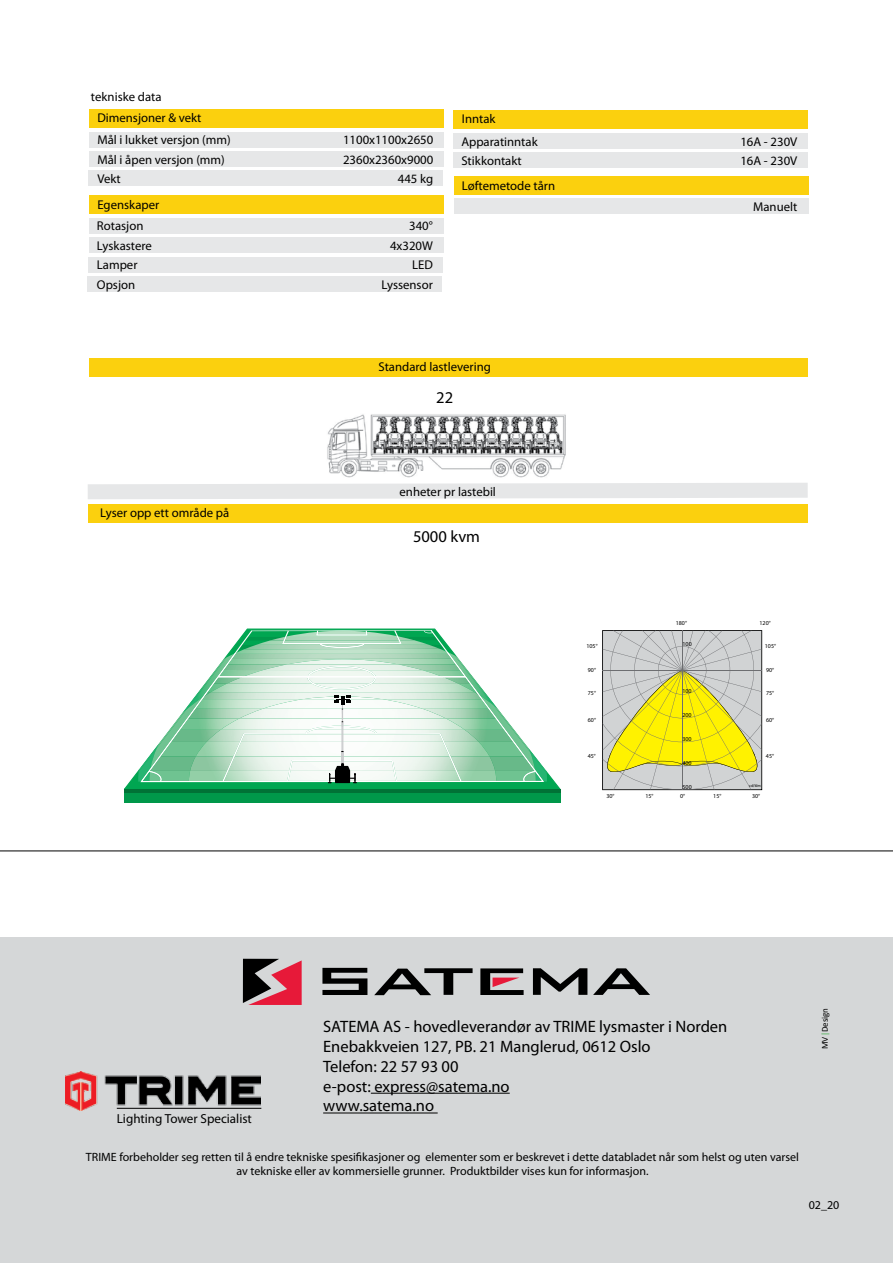
<style>
.page{position:relative;width:893px;height:1263px;background:#fff}
.page>*{position:absolute;margin:0;border:0;box-sizing:border-box;transform-origin:0 0}
.t1{font:16.5px/19.8px "Myriad Pro";color:#000}
.t2{font:13.05px "Myriad Pro";color:#000}
.t3{font:12.75px "Myriad Pro";color:#000}
.t4{font:12px/14.4px "Myriad Pro";color:#000;text-align:center}
.t5{font:9px "Calibri";color:#000}
.t6{font:6px "Myriad Pro";color:#000}
.t7{font:4.2px "Myriad Pro";color:#000;scale:.96 1}
.s1{color:#41ad49}
</style>
<div class="page">
<div style="left:454px;top:199px;width:355px;height:15px;background:#e6e7e8"></div>
<svg style="left:88px;top:483px;width:720px;height:16px;background:#e7e8e9"></svg>
<div style="left:87px;top:277px;width:355px;height:15px;background:#e6e7e8"></div>
<div style="left:88px;top:171px;width:355px;height:15px;background:#e6e7e8"></div>
<div style="left:89px;top:151px;width:355px;height:15px;background:#e6e7e8"></div>
<div style="left:89px;top:109px;width:355px;height:19px;background:#fbd00e"></div>
<div style="left:89px;top:132px;width:355px;height:15px;background:#e6e7e8"></div>
<div style="left:88px;top:258px;width:354px;height:15px;background:#e6e7e8"></div>
<div style="left:89px;top:237px;width:354px;height:15px;background:#e6e7e8"></div>
<div style="left:89px;top:195px;width:354px;height:19px;background:#fbd00e"></div>
<div style="left:89px;top:218px;width:354px;height:15px;background:#e6e7e8"></div>
<div style="left:453px;top:153px;width:355px;height:15px;background:#e6e7e8"></div>
<div style="left:453px;top:111px;width:355px;height:18px;background:#fbd00e"></div>
<div style="left:453px;top:133px;width:355px;height:15px;background:#e6e7e8"></div>
<div style="left:89px;top:359px;width:719px;height:18px;background:#fbd00e"></div>
<img style="left:327px;top:414px;width:239px;height:64px">
<div style="left:88px;top:504px;width:720px;height:19px;background:#fbd00e"></div>
<hr style="left:0;top:850px;width:893px;height:1px;background:#000">
<div style="left:454px;top:176px;width:355px;height:18px;background:#fbd00e"></div>
<svg style="left:124px;top:628px;width:437px;height:161px"></svg>
<svg style="left:124px;top:789px;width:437px;height:5px;background:#00793a"></svg>
<div style="left:124px;top:794px;width:437px;height:9px;background:#00984a"></div>
<img style="left:141px;top:651px;width:403px;height:131px">
<svg style="left:602px;top:630px;width:161px;height:160px;background:#d4d183"></svg>
<svg style="left:149px;top:630px;width:387px;height:153px"></svg>
<div style="left:0;top:937px;width:893px;height:326px;background:#d5d7d8"></div>
<img style="left:65px;top:1071px;width:196px;height:39px">
<hr style="left:117px;top:1108px;width:144px;height:1px;background:#000">
<hr style="left:371px;top:1093px;width:139px;height:1px;background:#000">
<hr style="left:323px;top:1112px;width:115px;height:1px;background:#000">
<svg style="left:243px;top:959px;width:59px;height:46px"></svg>
<svg style="left:322px;top:968px;width:45px;height:27px"></svg>
<svg style="left:533px;top:968px;width:54px;height:27px"></svg>
<svg style="left:374px;top:968px;width:99px;height:27px"></svg>
<svg style="left:593px;top:968px;width:57px;height:27px"></svg>
<svg style="left:480px;top:968px;width:44px;height:27px"></svg>
<p class="t3" style="left:91px;top:88px;width:72px">tekniske data</p>
<p class="t3" style="left:97px;top:110px;width:106px">Dimensjoner &amp; vekt</p>
<p class="t3" style="left:97px;top:132px;width:135px">Mål i lukket versjon (mm)</p>
<p class="t3" style="left:343px;top:132px;width:92px">1100x1100x2650</p>
<p class="t3" style="left:97px;top:152px;width:129px">Mål i åpen versjon (mm)</p>
<p class="t3" style="left:343px;top:152px;width:92px">2360x2360x9000</p>
<p class="t3" style="left:97px;top:171px;width:25px">Vekt</p>
<p class="t3" style="left:398px;top:171px;width:37px">445 kg</p>
<p class="t3" style="left:97px;top:197px;width:64px">Egenskaper</p>
<p class="t3" style="left:97px;top:218px;width:48px">Rotasjon</p>
<p class="t3" style="left:409px;top:218px;width:25px">340°</p>
<p class="t3" style="left:97px;top:238px;width:57px">Lyskastere</p>
<p class="t3" style="left:390px;top:238px;width:44px">4x320W</p>
<p class="t3" style="left:97px;top:257px;width:42px">Lamper</p>
<p class="t3" style="left:412px;top:257px;width:22px">LED</p>
<p class="t3" style="left:97px;top:277px;width:40px">Opsjon</p>
<p class="t3" style="left:381px;top:277px;width:53px">Lyssensor</p>
<p class="t3" style="left:462px;top:111px;width:35px">Inntak</p>
<p class="t3" style="left:461px;top:134px;width:78px">Apparatinntak</p>
<p class="t3" style="left:740px;top:134px;width:58px">16A - 230V</p>
<p class="t3" style="left:461px;top:153px;width:62px">Stikkontakt</p>
<p class="t3" style="left:740px;top:153px;width:58px">16A - 230V</p>
<p class="t3" style="left:462px;top:178px;width:95px">Løftemetode tårn</p>
<p class="t3" style="left:753px;top:198px;width:46px">Manuelt</p>
<p class="t3" style="left:378px;top:359px;width:114px">Standard lastlevering</p>
<p class="t1" style="left:436px;top:387px;width:18px">22</p>
<p class="t3" style="left:100px;top:505px;width:131px">Lyser opp ett område på</p>
<p class="t3" style="left:400px;top:484px;width:98px">enheter pr lastebil</p>
<p class="t1" style="left:413px;top:526px;width:69px">5000 kvm</p>
<p class="t6" style="left:586px;top:643px;width:13px">105°</p>
<p class="t6" style="left:588px;top:666px;width:10px">90°</p>
<p class="t6" style="left:588px;top:689px;width:10px">75°</p>
<p class="t6" style="left:588px;top:716px;width:10px">60°</p>
<p class="t6" style="left:588px;top:753px;width:10px">45°</p>
<p class="t6" style="left:676px;top:619px;width:13px">180°</p>
<p class="t6" style="left:759px;top:619px;width:13px">120°</p>
<p class="t6" style="left:765px;top:643px;width:13px">105°</p>
<p class="t6" style="left:766px;top:666px;width:10px">90°</p>
<p class="t6" style="left:766px;top:689px;width:10px">75°</p>
<p class="t6" style="left:766px;top:716px;width:10px">60°</p>
<p class="t6" style="left:766px;top:753px;width:10px">45°</p>
<p class="t6" style="left:682px;top:640px;width:11px">100</p>
<p class="t6" style="left:682px;top:688px;width:11px">100</p>
<p class="t6" style="left:682px;top:711px;width:11px">200</p>
<p class="t6" style="left:682px;top:735px;width:11px">300</p>
<p class="t6" style="left:682px;top:759px;width:11px">400</p>
<p class="t6" style="left:682px;top:783px;width:11px">500</p>
<p class="t7" style="left:749px;top:783px;width:14px">cd/klm</p>
<p class="t6" style="left:680px;top:792px;width:6px">0°</p>
<p class="t6" style="left:606px;top:792px;width:10px">30°</p>
<p class="t6" style="left:645px;top:792px;width:10px">15°</p>
<p class="t6" style="left:713px;top:792px;width:10px">15°</p>
<p class="t6" style="left:752px;top:792px;width:10px">30°</p>
<p class="t2" style="left:117px;top:1110px;width:137px">Lighting Tower Specialist</p>
<p class="t1" style="left:323px;top:1016px;width:406px">SATEMA AS - hovedleverandør av TRIME lysmaster i Norden<br>Enebakkveien 127, PB. 21 Manglerud, 0612 Oslo<br>Telefon: 22 57 93 00<br>e-post: express@satema.no<br>www.satema.no</p>
<p class="t4" style="left:86px;top:1149px;width:715px">TRIME forbeholder seg retten til å endre tekniske spesifikasjoner og elementer som er beskrevet i dette databladet når som helst og uten varsel av tekniske eller av kommersielle grunner. Produktbilder vises kun for informasjon.</p>
<p class="t5" style="left:819px;top:1049px;width:43px;rotate:-90deg">MV<span class="s1">|</span>Design</p>
<p class="t4" style="left:809px;top:1198px;width:32px">02_20</p>
</div>
